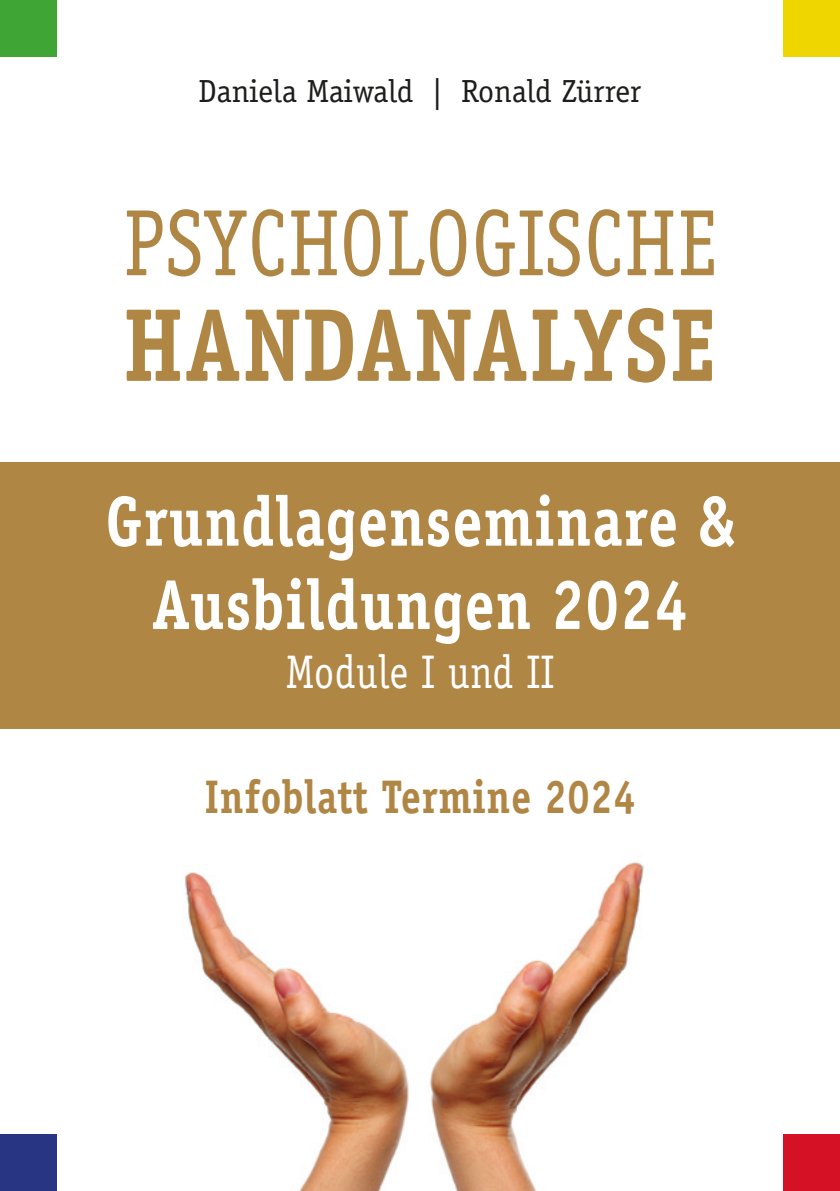
<style>
.page{position:relative;width:840px;height:1191px;background:#fff}
.page>*{position:absolute;margin:0;border:0;box-sizing:border-box;transform-origin:0 0}
.Titel_44_fett{font:700 103.8px "Officina Serif Std";letter-spacing:.02em;color:#b08645;scale:.85 1}
.Titel_40{font:94.4px "Officina Serif Std";letter-spacing:.02em;color:#b08645;scale:.85 1}
.Titel_30_weiss_fett{font:700 70.8px "Officina Serif Std";letter-spacing:.02em;color:#fff;scale:.85 1}
.Titel_20_fett{font:700 47.2px "Officina Serif Std";letter-spacing:.02em;color:#b08645;scale:.85 1}
.Titel_20_weiss{font:47.2px "Officina Serif Std";letter-spacing:.02em;color:#fff;scale:.85 1}
.Autoren{font:32px "Officina Serif Std";color:#1d1d1b}
</style>
<div class="page">
<div style="left:782px;top:0;width:57px;height:57px;background:#f0d600"></div>
<div style="left:782px;top:1134px;width:57px;height:57px;background:#d51225"></div>
<div style="left:0;top:1134px;width:57px;height:57px;background:#283583"></div>
<div style="left:0;top:0;width:57px;height:57px;background:#3fa535"></div>
<img style="left:185px;top:862px;width:459px;height:329px">
<div style="left:0;top:462px;width:839px;height:267px;background:#b08645"></div>
<p class="Autoren" style="left:198px;top:73px;width:444px">Daniela Maiwald | Ronald Zürrer</p>
<p class="Titel_40" style="left:124px;top:188px;width:698px">PSYCHOLOGISCHE</p>
<p class="Titel_44_fett" style="left:123px;top:281px;width:699px">HANDANALYSE</p>
<p class="Titel_30_weiss_fett" style="left:105px;top:477px;width:741px">Grundlagenseminare &amp;</p>
<p class="Titel_30_weiss_fett" style="left:152px;top:561px;width:631px">Ausbildungen 2024</p>
<p class="Titel_20_weiss" style="left:286px;top:645px;width:317px">Module I und II</p>
<p class="Titel_20_fett" style="left:204px;top:767px;width:508px">Infoblatt Termine 2024</p>
</div>
